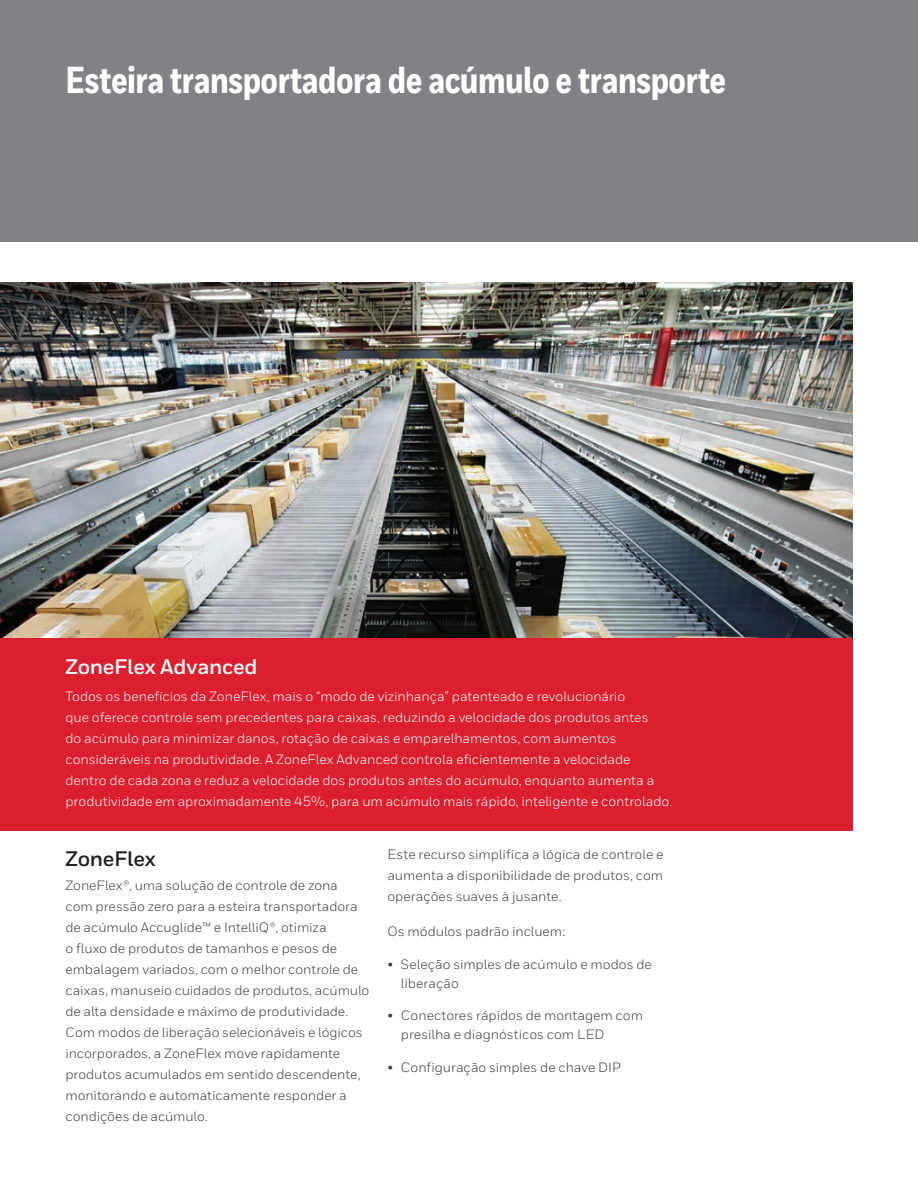
<style>
.page{position:relative;width:918px;height:1188px;background:#fff}
.page>*{position:absolute;margin:0;border:0;box-sizing:border-box;transform-origin:0 0}
.Headline{font:800 37.5px "Honeywell Cond";letter-spacing:-.015em;color:#fff}
.Intro__Body{font:700 21px "Honeywell Sans";letter-spacing:-.01em;color:#fff}
.Heading_2__14_16{font:700 21px "Honeywell Sans";letter-spacing:-.015em;color:#231f20}
.Body__9_14_pt{font:13.5px/21px "Honeywell Sans";letter-spacing:-.005em;color:#3e3e3f}
.Intro__Body-2{font:13.5px/21px "Honeywell Sans";color:#fff}
</style>
<div class="page">
<div style="left:0;top:0;width:918px;height:242px;background:#808285"></div>
<img style="left:0;top:283px;width:853px;height:356px">
<div style="left:0;top:639px;width:853px;height:192px;background:#dc1f2e"></div>
<p class="Headline" style="left:65px;top:57px;width:662px">Esteira transportadora de acúmulo e transporte</p>
<p class="Intro__Body" style="left:65px;top:654px;width:194px">ZoneFlex Advanced</p>
<p class="Intro__Body-2" style="left:65px;top:686px;width:608px">Todos os benefícios da ZoneFlex, mais o “modo de vizinhança” patenteado e revolucionário<br>que oferece controle sem precedentes para caixas, reduzindo a velocidade dos produtos antes<br>do acúmulo para minimizar danos, rotação de caixas e emparelhamentos, com aumentos consideráveis na produtividade. A ZoneFlex Advanced controla eficientemente a velocidade dentro de cada zona e reduz a velocidade dos produtos antes do acúmulo, enquanto aumenta a produtividade em aproximadamente 45%, para um acúmulo mais rápido, inteligente e controlado.</p>
<p class="Heading_2__14_16" style="left:65px;top:846px;width:92px">ZoneFlex</p>
<p class="Body__9_14_pt" style="left:65px;top:875px;width:306px">ZoneFlex®, uma solução de controle de zona<br>com pressão zero para a esteira transportadora de acúmulo Accuglide™ e IntelliQ®, otimiza<br>o fluxo de produtos de tamanhos e pesos de embalagem variados, com o melhor controle de caixas, manuseio cuidados de produtos, acúmulo de alta densidade e máximo de produtividade.<br>Com modos de liberação selecionáveis e lógicos incorporados, a ZoneFlex move rapidamente produtos acumulados em sentido descendente, monitorando e automaticamente responder a condições de acúmulo.</p>
<p class="Body__9_14_pt" style="left:387px;top:844px;width:278px;text-align:justify">Este recurso simplifica a lógica de controle e aumenta a disponibilidade de produtos, com operações suaves à jusante.</p>
<p class="Body__9_14_pt" style="left:387px;top:921px;width:179px">Os módulos padrão incluem:</p>
<p class="Body__9_14_pt" style="left:401px;top:954px;width:252px;line-height:19.2px;text-indent:-14px">• Seleção simples de acúmulo e modos de liberação</p>
<p class="Body__9_14_pt" style="left:401px;top:1006px;width:244px;line-height:19.2px;text-indent:-14px">• Conectores rápidos de montagem com presilha e diagnósticos com LED</p>
<p class="Body__9_14_pt" style="left:387px;top:1057px;width:235px">• Configuração simples de chave DIP</p>
</div>
